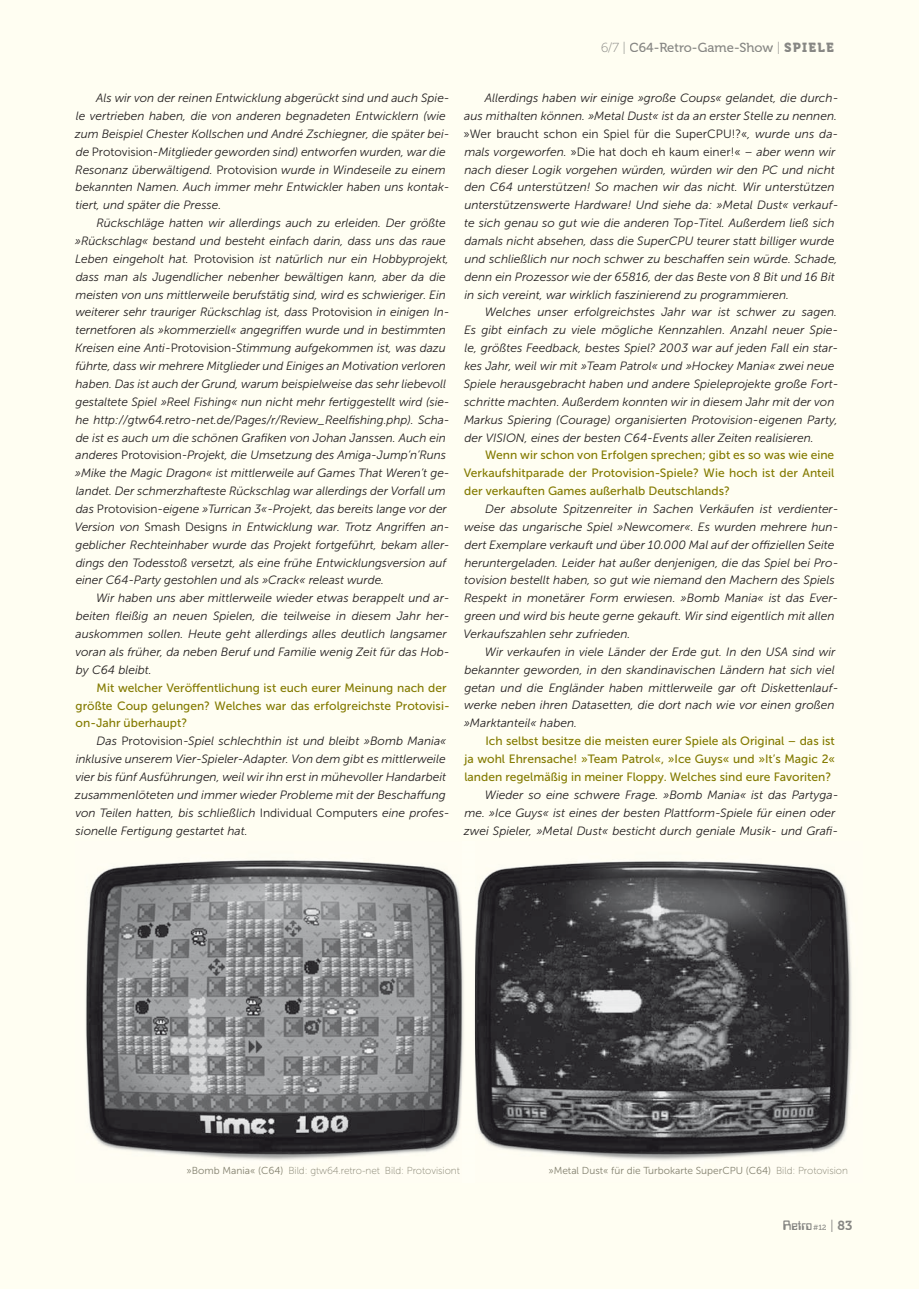
<style>
.page{position:relative;width:919px;height:1289px;background:#fff}
.page>*{position:absolute;margin:0;border:0;box-sizing:border-box;transform-origin:0 0}
.t1{font:14.25px "Data Seventy Plain";color:#878784}
.t2{font:13.05px "Museo 500";color:#878784}
.t3{font:italic 12px/17.9px "Museo Sans 300";color:#231f20}
.t4{font:12px/17.9px "Museo Sans 500";color:#837a00;text-align:justify}
.t5{font:10.2px "Museo Sans 300";color:#82806e}
.t6{font:10.2px "Museo Sans 100";letter-spacing:-.005em;color:#82806e}
.s1{font-family:"Museo 100"}
.s2{font-family:"Museo 900"}
.s3{font-style:normal}
.s4{font-family:"Museo Sans 300"}
.s5{font-family:"Museo Sans 100"}
.s6{font-family:"Museo 500";font-size:7.5px}
.s7{font-family:"Museo 300";font-size:13.05px}
.s8{font-family:"Museo 700";font-size:13.05px}
</style>
<div class="page">
<div style="left:0;top:0;width:13px;height:1288px;background:#fffef2"></div>
<div style="left:13px;top:0;width:905px;height:1288px;background:#fffef2"></div>
<img style="left:85px;top:860px;width:377px;height:300px">
<img style="left:475px;top:861px;width:337px;height:272px">
<img style="left:812px;top:867px;width:40px;height:285px">
<img style="left:480px;top:1133px;width:332px;height:27px">
<img style="left:462px;top:949px;width:13px;height:122px">
<p class="t2" style="left:601px;top:40px;width:234px"><span class="s1">6/7 |</span> C64-Retro-Game-Show <span class="s1">|</span> <span class="s2">Spiele</span></p>
<p class="t3" style="left:75px;top:89px;width:376px;text-indent:21px">Als wir von der reinen Entwicklung abgerückt sind und auch Spie&shy;le vertrieben haben, die von anderen begnadeten Entwicklern (wie zum Beispiel Chester Kollschen und André Zschiegner, die später bei&shy;de <span class="s3">Protovision</span>-Mitglieder geworden sind) entworfen wurden, war die Resonanz überwältigend. <span class="s3">Protovision</span> wurde in Windeseile zu einem bekannten Namen. Auch immer mehr Entwickler haben uns kontak&shy;tiert, und später die Presse.</p>
<p class="t3" style="left:75px;top:214px;width:376px;text-indent:22px">Rückschläge hatten wir allerdings auch zu erleiden. Der größte »Rückschlag« bestand und besteht einfach darin, dass uns das raue Leben eingeholt hat. <span class="s3">Protovision</span> ist natürlich nur ein Hobbyprojekt, dass man als Jugendlicher nebenher bewältigen kann, aber da die meisten von uns mittlerweile berufstätig sind, wird es schwieriger. Ein weiterer sehr trauriger Rückschlag ist, dass <span class="s3">Protovision</span> in einigen In&shy;ternetforen als »kommerziell« angegriffen wurde und in bestimmten Kreisen eine Anti-<span class="s3">Protovision</span>-Stimmung aufgekommen ist, was dazu führte, dass wir mehrere Mitglieder und Einiges an Motivation verloren haben. Das ist auch der Grund, warum beispielweise das sehr liebevoll gestaltete Spiel »Reel Fishing« nun nicht mehr fertiggestellt wird (sie&shy;he http://gtw64.retro-net.de/Pages/r/Review_Reelfishing.php). Scha&shy;de ist es auch um die schönen Grafiken von Johan Janssen. Auch ein anderes <span class="s3">Protovision</span>-Projekt, die Umsetzung des Amiga-Jump’n’Runs »Mike the Magic Dragon« ist mittlerweile auf Games That Weren’t ge&shy;landet. Der schmerzhafteste Rückschlag war allerdings der Vorfall um das <span class="s3">Protovision</span>-eigene »Turrican 3«-Projekt, das bereits lange vor der Version von <span class="s3">Smash Designs</span> in Entwicklung war. Trotz Angriffen an&shy;geblicher Rechteinhaber wurde das Projekt fortgeführt, bekam aller&shy;dings den Todesstoß versetzt, als eine frühe Entwicklungsversion auf einer C64-Party gestohlen und als »Crack« releast wurde.</p>
<p class="t3" style="left:75px;top:589px;width:376px;text-indent:21px">Wir haben uns aber mittlerweile wieder etwas berappelt und ar&shy;beiten fleißig an neuen Spielen, die teilweise in diesem Jahr her&shy;auskommen sollen. Heute geht allerdings alles deutlich langsamer voran als früher, da neben Beruf und Familie wenig Zeit für das Hob&shy;by C64 bleibt.</p>
<p class="t4" style="left:76px;top:678px;width:375px;text-align:left;text-indent:21px">Mit welcher Veröffentlichung ist euch eurer Meinung nach der größte Coup gelungen? Welches war das erfolgreichste Protovisi&shy;on-Jahr überhaupt?</p>
<p class="t3" style="left:75px;top:732px;width:376px;text-indent:22px">Das <span class="s3">Protovision</span>-Spiel schlechthin ist und bleibt »Bomb Mania« inklusive unserem Vier-Spieler-Adapter. Von dem gibt es mittlerweile vier bis fünf Ausführungen, weil wir ihn erst in mühevoller Handarbeit zusammenlöteten und immer wieder Probleme mit der Beschaffung von Teilen hatten, bis schließlich <span class="s3">Individual Computers</span> eine profes&shy;sionelle Fertigung gestartet hat.</p>
<p class="t3" style="left:463px;top:89px;width:376px;text-indent:22px">Allerdings haben wir einige »große Coups« gelandet, die durch&shy;aus mithalten können. »Metal Dust« ist da an erster Stelle zu nennen. <span class="s3">»Wer braucht schon ein Spiel für die SuperCPU!?«</span>, wurde uns da&shy;mals vorgeworfen. <span class="s3">»Die hat doch eh kaum einer!«</span> – aber wenn wir nach dieser Logik vorgehen würden, würden wir den PC und nicht den C64 unterstützen! So machen wir das nicht. Wir unterstützen unterstützenswerte Hardware! Und siehe da: »Metal Dust« verkauf&shy;te sich genau so gut wie die anderen Top-Titel. Außerdem ließ sich damals nicht absehen, dass die SuperCPU teurer statt billiger wurde und schließlich nur noch schwer zu beschaffen sein würde. Schade, denn ein Prozessor wie der 65816, der das Beste von 8 Bit und 16 Bit in sich vereint, war wirklich faszinierend zu programmieren.</p>
<p class="t3" style="left:464px;top:303px;width:376px;text-indent:21px">Welches unser erfolgreichstes Jahr war ist schwer zu sagen.<br>Es gibt einfach zu viele mögliche Kennzahlen. Anzahl neuer Spie&shy;le, größtes Feedback, bestes Spiel? 2003 war auf jeden Fall ein star&shy;kes Jahr, weil wir mit »Team Patrol« und »Hockey Mania« zwei neue Spiele herausgebracht haben und andere Spieleprojekte große Fort&shy;schritte machten. Außerdem konnten wir in diesem Jahr mit der von Markus Spiering (Courage) organisierten Protovision-eigenen Party, der VISION, eines der besten C64-Events aller Zeiten realisieren.</p>
<p class="t4" style="left:463px;top:446px;width:372px;text-indent:21px">Wenn wir schon von Erfolgen sprechen; gibt es so was wie eine Verkaufshitparade der Protovision-Spiele? Wie hoch ist der Anteil der verkauften Games außerhalb Deutschlands?</p>
<p class="t3" style="left:463px;top:500px;width:376px;text-indent:22px">Der absolute Spitzenreiter in Sachen Verkäufen ist verdienter&shy;weise das ungarische Spiel »Newcomer«. Es wurden mehrere hun&shy;dert Exemplare verkauft und über 10.000 Mal auf der offiziellen Seite heruntergeladen. Leider hat außer denjenigen, die das Spiel bei Pro&shy;tovision bestellt haben, so gut wie niemand den Machern des Spiels Respekt in monetärer Form erwiesen. »Bomb Mania« ist das Ever&shy;green und wird bis heute gerne gekauft. Wir sind eigentlich mit allen Verkaufszahlen sehr zufrieden.</p>
<p class="t3" style="left:463px;top:643px;width:376px;text-indent:21px">Wir verkaufen in viele Länder der Erde gut. In den USA sind wir bekannter geworden, in den skandinavischen Ländern hat sich viel getan und die Engländer haben mittlerweile gar oft Diskettenlauf&shy;werke neben ihren Datasetten, die dort nach wie vor einen großen »Marktanteil« haben.</p>
<p class="t4" style="left:464px;top:732px;width:372px;text-indent:21px">Ich selbst besitze die meisten eurer Spiele als Original – das ist ja wohl Ehrensache! »Team Patrol«, »Ice Guys« und »It’s Magic 2« landen regelmäßig in meiner Floppy. Welches sind eure Favoriten?</p>
<p class="t3" style="left:463px;top:785px;width:376px;text-indent:21px">Wieder so eine schwere Frage. »Bomb Mania« ist das Partyga&shy;me. »Ice Guys« ist eines der besten Plattform-Spiele für einen oder zwei Spieler, »Metal Dust« besticht durch geniale Musik- und Grafi-</p>
<p class="t6" style="left:187px;top:1165px;width:275px"><span class="s4">»Bomb Mania« (C64)</span> Bild: gtw64.retro-net Bild: Protovisiont</p>
<p class="t5" style="left:548px;top:1165px;width:301px">»Metal Dust« für die Turbokarte SuperCPU (C64) <span class="s5">Bild: Protovision</span></p>
<p class="t1" style="left:782px;top:1217px;width:71px">Retro<span class="s6">#12</span> <span class="s7">|</span> <span class="s8">83</span></p>
</div>
